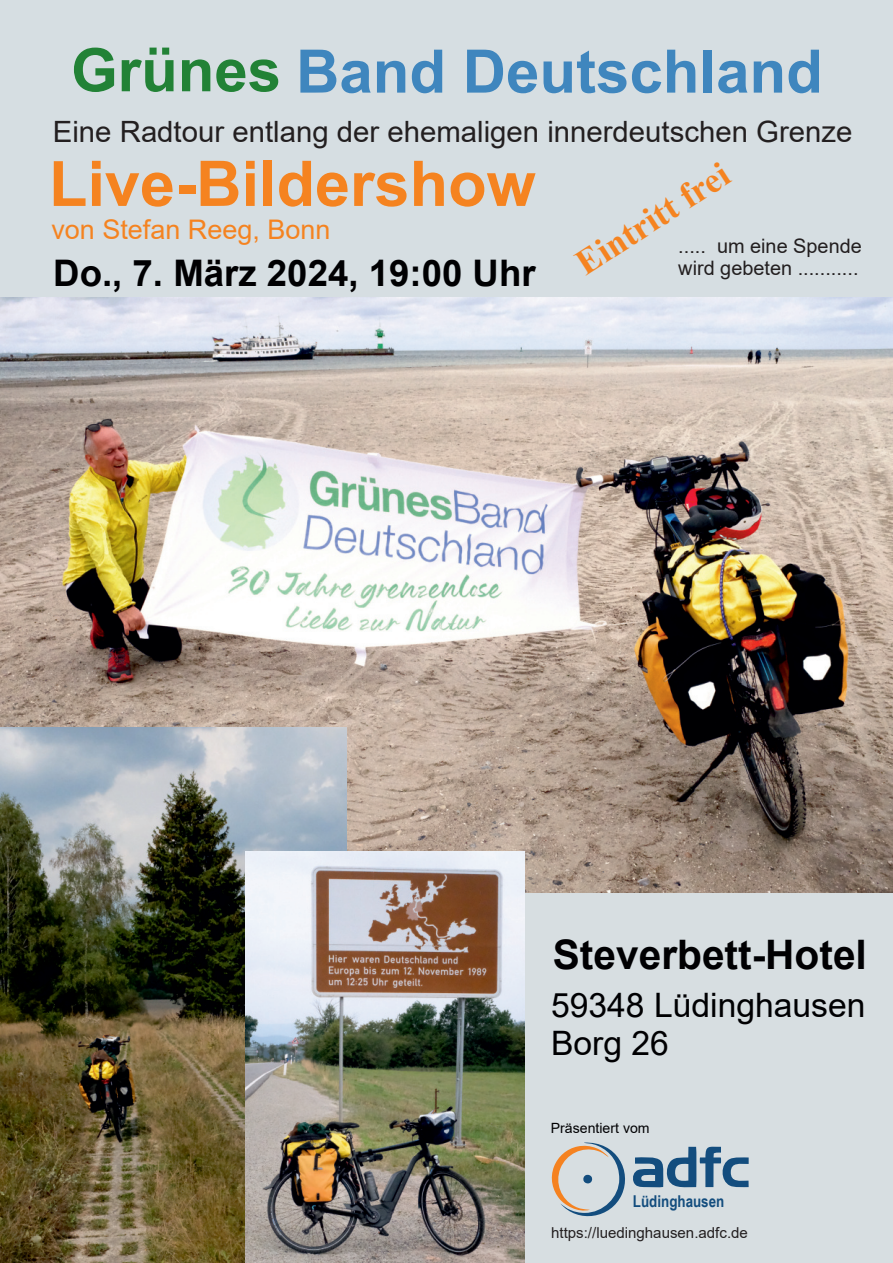
<style>
.page{position:relative;width:893px;height:1263px;background:#fff}
.page>*{position:absolute;margin:0;border:0;box-sizing:border-box;transform-origin:0 0}
.t1{font:700 63px "Arial";color:#f58320}
.t2{font:700 60px "Arial";color:#3f86be}
.t3{font:700 40.65px "Arial";color:#000002}
.t4{font:700 36.6px "Arial";color:#000002}
.t5{font:700 35.4px "Times New Roman";color:#f58320}
.t6{font:33.75px/37.7px "Arial";color:#000002}
.t7{font:29.4px "Arial";color:#231f20}
.t8{font:27px "Arial";color:#f58320}
.t9{font:19.95px/22.2px "Arial";color:#231f20}
.t10{font:700 16.35px "Arial Narrow";color:#134d7e}
.t11{font:15px "Arial";color:#231f20}
.t12{font:14.1px "Arial";color:#000002}
.s1{color:#228236}
</style>
<div class="page">
<div style="left:0;top:0;width:893px;height:297px;background:#d6dee2"></div>
<div style="left:255px;top:883px;width:638px;height:380px;background:#d7dee1"></div>
<svg style="left:551px;top:1142px;width:198px;height:75px"></svg>
<img style="left:0;top:297px;width:893px;height:595px">
<img style="left:0;top:727px;width:346px;height:536px">
<img style="left:246px;top:851px;width:279px;height:412px">
<h2 class="t2" style="left:71px;top:29px;width:753px"><span class="s1">Grünes</span> Band Deutschland</h2>
<p class="t7" style="left:53px;top:111px;width:801px">Eine Radtour entlang der ehemaligen innerdeutschen Grenze</p>
<h1 class="t1" style="left:49px;top:139px;width:488px">Live-Bildershow</h1>
<p class="t8" style="left:51px;top:211px;width:281px">von Stefan Reeg, Bonn</p>
<p class="t4" style="left:53px;top:247px;width:484px">Do., 7. März 2024, 19:00 Uhr</p>
<p class="t5" style="left:565px;top:245px;width:176px;rotate:-33deg">Eintritt frei</p>
<p class="t9" style="left:678px;top:235px;width:185px">..... um eine Spende wird gebeten ...........</p>
<h3 class="t3" style="left:553px;top:925px;width:316px">Steverbett-Hotel</h3>
<p class="t6" style="left:551px;top:986px;width:316px">59348 Lüdinghausen<br>Borg 26</p>
<p class="t12" style="left:551px;top:1118px;width:100px">Präsentiert vom</p>
<p class="t10" style="left:633px;top:1189px;width:93px">Lüdinghausen</p>
<p class="t11" style="left:551px;top:1222px;width:198px">https://luedinghausen.adfc.de</p>
</div>
